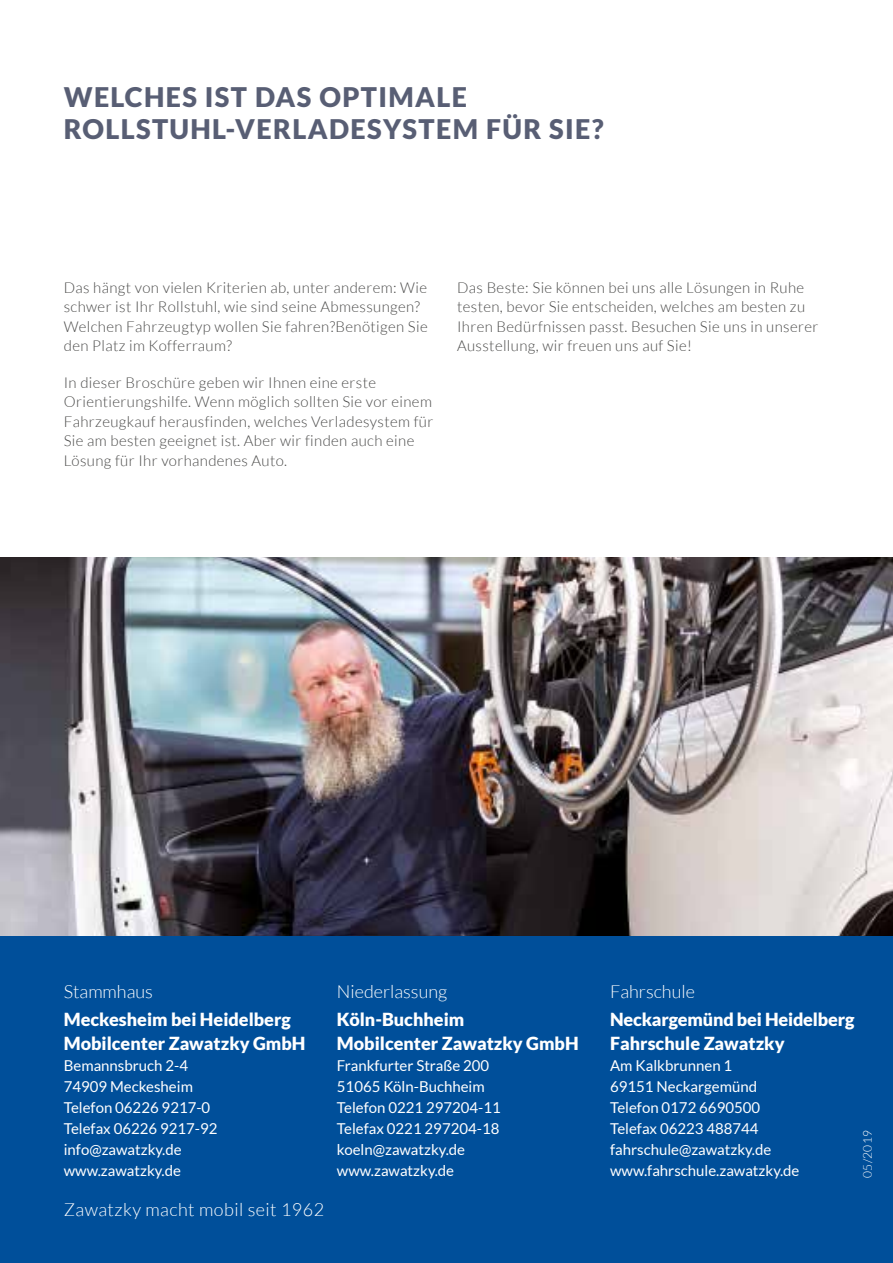
<style>
.page{position:relative;width:893px;height:1263px;background:#fff}
.page>*{position:absolute;margin:0;border:0;box-sizing:border-box;transform-origin:0 0}
.t1{font:900 27px/32.4px "Lato";letter-spacing:.05em;color:#585e74}
.t2{font:900 18px/24px "Lato";color:#fff}
.t3{font:300 18px "Lato";color:#fff}
.t4{font:300 18px "Lato";letter-spacing:.025em;color:#fff}
.t5{font:300 15px/19.5px "Lato";letter-spacing:.025em;color:#4a4a49}
.t6{font:15px/21px "Lato";color:#fff}
.t7{font:300 12px "Lato";letter-spacing:.025em;color:#fff}
</style>
<div class="page">
<div style="left:0;top:935px;width:893px;height:328px;background:#004f9a"></div>
<img style="left:0;top:557px;width:893px;height:378px">
<h1 class="t1" style="left:64px;top:80px;width:541px">WELCHES IST DAS OPTIMALE<br>ROLLSTUHL-VERLADESYSTEM FÜR SIE?</h1>
<p class="t5" style="left:64px;top:278px;width:365px">Das hängt von vielen Kriterien ab, unter anderem: Wie schwer ist Ihr Rollstuhl, wie sind seine Abmessungen?<br>Welchen Fahrzeugtyp wollen Sie fahren?Benötigen Sie den Platz im Kofferraum?</p>
<p class="t5" style="left:64px;top:373px;width:371px">In dieser Broschüre geben wir Ihnen eine erste Orientierungshilfe. Wenn möglich sollten Sie vor einem Fahrzeugkauf herausfinden, welches Verladesystem für Sie am besten geeignet ist. Aber wir finden auch eine Lösung für Ihr vorhandenes Auto.</p>
<p class="t5" style="left:457px;top:278px;width:363px">Das Beste: Sie können bei uns alle Lösungen in Ruhe testen, bevor Sie entscheiden, welches am besten zu Ihren Bedürfnissen passt. Besuchen Sie uns in unserer Ausstellung, wir freuen uns auf Sie!</p>
<p class="t3" style="left:64px;top:982px;width:91px">Stammhaus</p>
<p class="t2" style="left:64px;top:1007px;width:243px">Meckesheim bei Heidelberg<br>Mobilcenter Zawatzky GmbH</p>
<p class="t6" style="left:64px;top:1055px;width:155px">Bemannsbruch 2-4<br>74909 Meckesheim<br>Telefon 06226 9217-0<br>Telefax 06226 9217-92 info@zawatzky.de www.zawatzky.de</p>
<p class="t4" style="left:64px;top:1200px;width:262px">Zawatzky macht mobil seit 1962</p>
<p class="t3" style="left:337px;top:982px;width:112px">Niederlassung</p>
<p class="t2" style="left:337px;top:1007px;width:243px">Köln-Buchheim<br>Mobilcenter Zawatzky GmbH</p>
<p class="t6" style="left:337px;top:1055px;width:165px">Frankfurter Straße 200<br>51065 Köln-Buchheim<br>Telefon 0221 297204-11<br>Telefax 0221 297204-18 koeln@zawatzky.de www.zawatzky.de</p>
<p class="t3" style="left:610px;top:982px;width:86px">Fahrschule</p>
<p class="t2" style="left:610px;top:1007px;width:246px">Neckargemünd bei Heidelberg<br>Fahrschule Zawatzky</p>
<p class="t6" style="left:610px;top:1055px;width:191px">Am Kalkbrunnen 1<br>69151 Neckargemünd<br>Telefon 0172 6690500<br>Telefax 06223 488744 fahrschule@zawatzky.de www.fahrschule.zawatzky.de</p>
<p class="t7" style="left:861px;top:1178px;width:49px;rotate:-90deg">05/2019</p>
</div>
